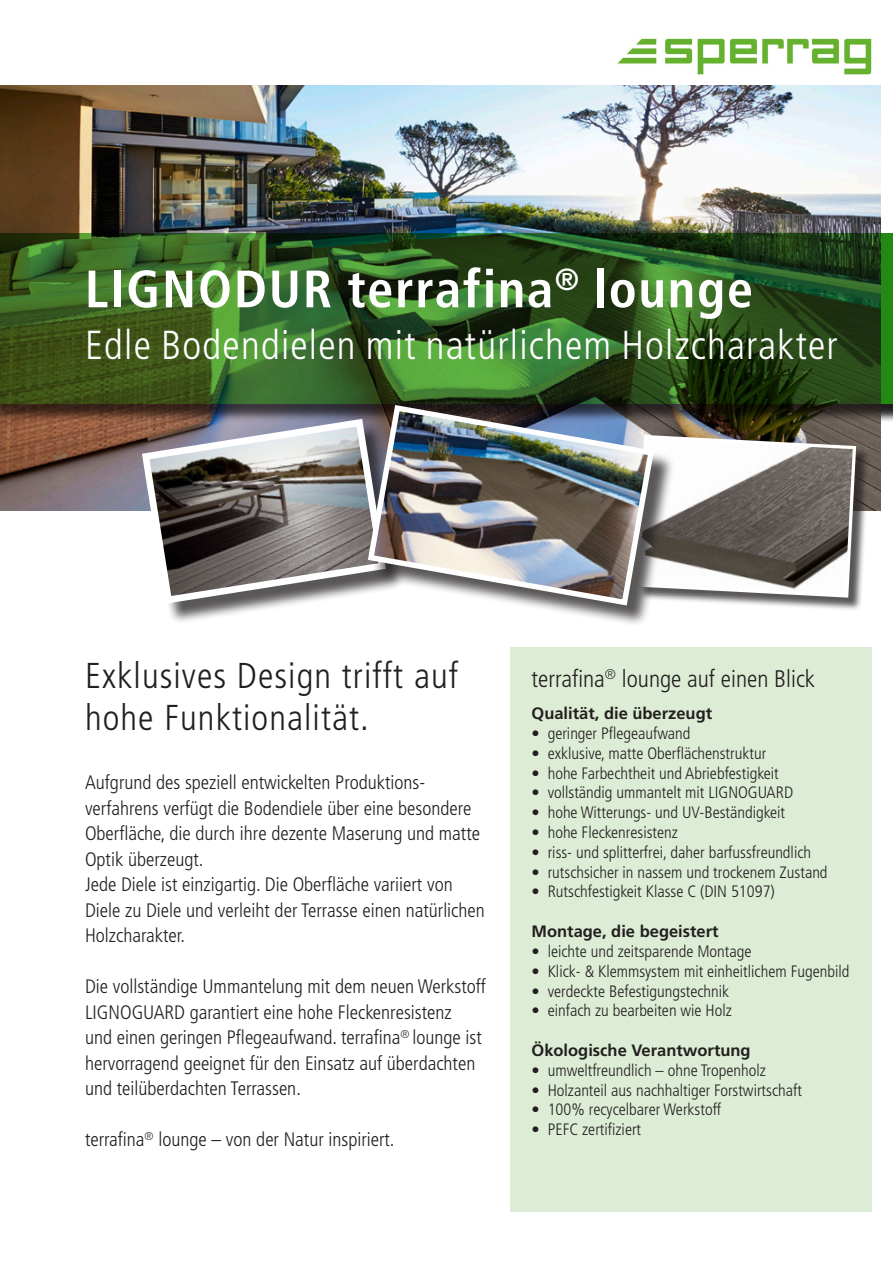
<style>
.page{position:relative;width:893px;height:1263px;background:#fff}
.page>*{position:absolute;margin:0;border:0;box-sizing:border-box;transform-origin:0 0}
.Haupttitel_bold_weis{font:700 condensed 52.5px "Frutiger";letter-spacing:.035em;color:#fff}
.Untertitel_light_wei{font:300 condensed 40.5px "Frutiger";letter-spacing:.03em;color:#fff}
.Untertitel_claim_grü{font:300 condensed 36px/42px "Frutiger";letter-spacing:.03em;color:#231f20}
.Untertitel_schwarz{font:300 condensed 24px "Frutiger";color:#231f20}
.Grundschrift_Claim{font:300 condensed 19.5px/25.5px "Frutiger";color:#231f20}
.Grundschrift{font:300 condensed 16.5px "Frutiger";color:#231f20}
.Grundschrift-2{font:700 16.5px "Frutiger";color:#231f20}
</style>
<div class="page">
<div style="left:510px;top:647px;width:362px;height:565px;background:#ddedd5"></div>
<img style="left:1px;top:85px;width:879px;height:425px">
<div style="left:0;top:236px;width:893px;height:187px;background:#231f20;opacity:.75"></div>
<svg style="left:0;top:234px;width:893px;height:170px;background:#315a21"></svg>
<div style="left:145px;top:422px;width:261px;height:202px;background:#231f20;opacity:.75"></div>
<svg style="left:138px;top:415px;width:227px;height:192px"></svg>
<div style="left:638px;top:437px;width:232px;height:174px;background:#231f20;opacity:.75"></div>
<svg style="left:675px;top:433px;width:183px;height:166px"></svg>
<div style="left:371px;top:409px;width:304px;height:218px;background:#231f20;opacity:.75"></div>
<img style="left:365px;top:402px;width:292px;height:207px">
<img style="left:617px;top:38px;width:255px;height:37px">
<p class="Haupttitel_bold_weis" style="left:85px;top:258px;width:670px">LIGNODUR terrafina<sup>®</sup> lounge</p>
<p class="Untertitel_light_wei" style="left:85px;top:322px;width:754px">Edle Bodendielen mit natürlichem Holzcharakter</p>
<p class="Untertitel_claim_grü" style="left:85px;top:655px;width:375px">Exklusives Design trifft auf hohe Funktionalität.</p>
<p class="Grundschrift_Claim" style="left:85px;top:770px;width:342px">Aufgrund des speziell entwickelten Produktions-</p>
<p class="Grundschrift_Claim" style="left:85px;top:795px;width:401px">verfahrens verfügt die Bodendiele über eine besondere Oberfläche, die durch ihre dezente Maserung und matte Optik überzeugt.<br>Jede Diele ist einzigartig. Die Oberfläche variiert von Diele zu Diele und verleiht der Terrasse einen natürlichen Holzcharakter.</p>
<p class="Grundschrift_Claim" style="left:85px;top:974px;width:402px">Die vollständige Ummantelung mit dem neuen Werkstoff LIGNOGUARD garantiert eine hohe Fleckenresistenz<br>und einen geringen Pflegeaufwand. terrafina<sup>®</sup> lounge ist hervorragend geeignet für den Einsatz auf überdachten und teilüberdachten Terrassen.</p>
<p class="Grundschrift_Claim" style="left:85px;top:1127px;width:311px">terrafina<sup>®</sup> lounge – von der Natur inspiriert.</p>
<p class="Untertitel_schwarz" style="left:531px;top:665px;width:285px">terrafina<sup>®</sup> lounge auf einen Blick</p>
<p class="Grundschrift-2" style="left:531px;top:704px;width:182px">Qualität, die überzeugt</p>
<p class="Grundschrift" style="left:531px;top:724px;width:160px">• geringer Pflegeaufwand</p>
<p class="Grundschrift" style="left:531px;top:744px;width:236px">• exklusive, matte Oberflächenstruktur</p>
<p class="Grundschrift" style="left:531px;top:764px;width:249px">• hohe Farbechtheit und Abriebfestigkeit</p>
<p class="Grundschrift" style="left:531px;top:783px;width:263px">• vollständig ummantelt mit LIGNOGUARD</p>
<p class="Grundschrift" style="left:531px;top:803px;width:255px">• hohe Witterungs- und UV-Beständigkeit</p>
<p class="Grundschrift" style="left:531px;top:823px;width:148px">• hohe Fleckenresistenz</p>
<p class="Grundschrift" style="left:531px;top:843px;width:281px">• riss- und splitterfrei, daher barfussfreundlich</p>
<p class="Grundschrift" style="left:531px;top:863px;width:298px">• rutschsicher in nassem und trockenem Zustand</p>
<p class="Grundschrift" style="left:531px;top:882px;width:245px">• Rutschfestigkeit Klasse C (DIN 51097)</p>
<p class="Grundschrift-2" style="left:531px;top:922px;width:189px">Montage, die begeistert</p>
<p class="Grundschrift" style="left:531px;top:942px;width:221px">• leichte und zeitsparende Montage</p>
<p class="Grundschrift" style="left:531px;top:962px;width:319px">• Klick- &amp; Klemmsystem mit einheitlichem Fugenbild</p>
<p class="Grundschrift" style="left:531px;top:981px;width:199px">• verdeckte Befestigungstechnik</p>
<p class="Grundschrift" style="left:531px;top:1001px;width:202px">• einfach zu bearbeiten wie Holz</p>
<p class="Grundschrift-2" style="left:531px;top:1040px;width:221px">Ökologische Verantwortung</p>
<p class="Grundschrift" style="left:531px;top:1061px;width:236px">• umweltfreundlich – ohne Tropenholz</p>
<p class="Grundschrift" style="left:531px;top:1080px;width:272px">• Holzanteil aus nachhaltiger Forstwirtschaft</p>
<p class="Grundschrift" style="left:531px;top:1100px;width:191px">• 100% recycelbarer Werkstoff</p>
<p class="Grundschrift" style="left:531px;top:1120px;width:111px">• PEFC zertifiziert</p>
</div>
